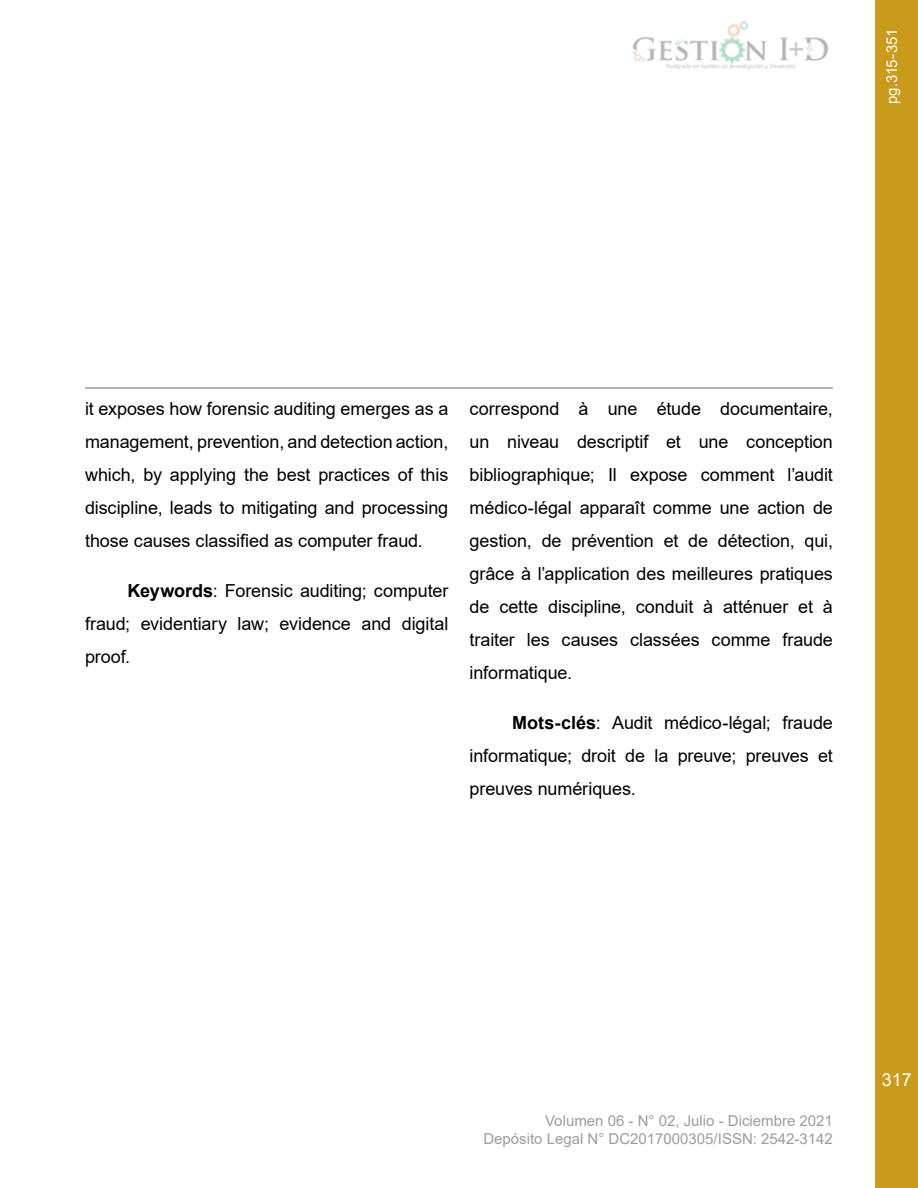
<style>
.page{position:relative;width:918px;height:1188px;background:#fff}
.page>*{position:absolute;margin:0;border:0;box-sizing:border-box;transform-origin:0 0}
.t1{font:18px/33px "Arial";letter-spacing:-.005em;color:#000;text-align:justify}
.t2{font:18px "Arial";color:#fff}
.t3{font:15px/18px "Arial";color:#9d9d9c;text-align:right}
.t4{font:15px "Arial";letter-spacing:-.035em;color:#fff}
.s1{font-weight:700}
</style>
<div class="page">
<div style="left:876px;top:0;width:42px;height:1188px;background:#c99a1b"></div>
<img style="left:632px;top:21px;width:197px;height:49px">
<hr style="left:85px;top:387px;width:748px;height:2px;background:#9d9d9c">
<p class="t4" style="left:882px;top:104px;width:77px;rotate:-90deg">pg.315-351</p>
<p class="t1" style="left:85px;top:392px;width:365px">it exposes how forensic auditing emerges as a management, prevention, and detection action, which, by applying the best practices of this discipline, leads to mitigating and processing those causes classified as computer fraud.</p>
<p class="t1" style="left:85px;top:574px;width:365px;text-indent:43px"><span class="s1">Keywords</span>: Forensic auditing; computer fraud; evidentiary law; evidence and digital proof.</p>
<p class="t1" style="left:470px;top:392px;width:365px">correspond à une étude documentaire, un niveau descriptif et une conception bibliographique; Il expose comment l’audit médico-légal apparaît comme une action de gestion, de prévention et de détection, qui, grâce à l’application des meilleures pratiques de cette discipline, conduit à atténuer et à traiter les causes classées comme fraude informatique.</p>
<p class="t1" style="left:470px;top:706px;width:365px;text-indent:43px"><span class="s1">Mots-clés</span>: Audit médico-légal; fraude informatique; droit de la preuve; preuves et preuves numériques.</p>
<p class="t3" style="left:483px;top:1112px;width:351px">Volumen 06 - N° 02, Julio - Diciembre 2021<br>Depósito Legal N° DC2017000305/ISSN: 2542-3142</p>
<p class="t2" style="left:882px;top:1068px;width:32px">317</p>
</div>
